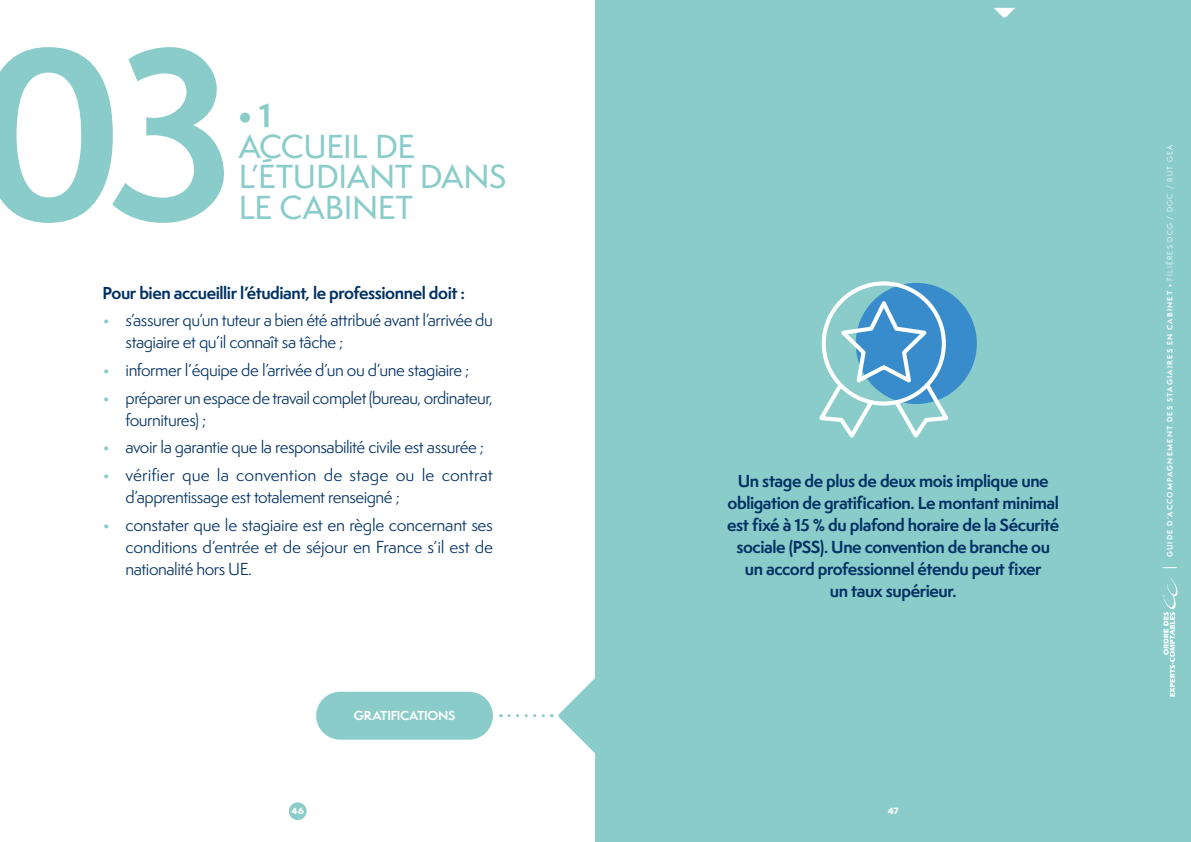
<style>
.page{position:relative;width:1191px;height:842px;background:#fff}
.page>*{position:absolute;margin:0;border:0;box-sizing:border-box;transform-origin:0 0}
.t1{font:700 225.3px "Semplicita Pro";color:#89ccca}
.t2{font:500 30.6px/30.6px "Semplicita Pro";letter-spacing:-.01em;color:#89ccca}
.t3{font:700 30.6px "Semplicita Pro";color:#89ccca}
.t4{font:16px/22px "Semplicita Pro";letter-spacing:-.03em;color:#003063}
.t5{font:700 16px/22px "Semplicita Pro";letter-spacing:-.025em;color:#003063;text-align:center}
.t6{font:16px/22px "Semplicita Pro";letter-spacing:-.01em;color:#003063}
.t7{font:700 12px "Semplicita Pro";letter-spacing:-.025em;color:#fff}
.t8{font:300 9px "Rubik";color:#fff}
.t9{font:700 7px "Semplicita Pro";letter-spacing:.17em;color:#fff}
.s1{color:#89ccca}
.s2{font-weight:400}
</style>
<div class="page">
<div style="left:595px;top:0;width:596px;height:842px;background:#89ccca"></div>
<svg style="left:509px;top:714px;width:43px;height:3px"></svg>
<svg style="left:558px;top:678px;width:37px;height:75px"></svg>
<div style="left:855px;top:283px;width:121px;height:121px;background:#398ccb;border-radius:50%"></div>
<svg style="left:819px;top:298px;width:134px;height:140px"></svg>
<div style="left:316px;top:692px;width:177px;height:48px;background:#89ccca;border-radius:24px"></div>
<div style="left:289px;top:802px;width:17px;height:18px;background:#89ccca;border-radius:50%"></div>
<svg style="left:1163px;top:576px;width:15px;height:121px"></svg>
<svg style="left:1162px;top:567px;width:14px;height:1px"></svg>
<svg style="left:994px;top:8px;width:21px;height:10px"></svg>
<h1 class="t1" style="left:-28px;top:-34px;width:265px">03</h1>
<h2 class="t3" style="left:239px;top:93px;width:34px">• 1</h2>
<h2 class="t2" style="left:239px;top:131px;width:269px">ACCUEIL DE<br>L’ÉTUDIANT DANS<br>LE CABINET</h2>
<p class="t5" style="left:103px;top:281px;width:364px">Pour bien accueillir l’étudiant, le professionnel doit :</p>
<p class="t4" style="left:126px;top:309px;width:369px;text-indent:-23px"><span class="s1">•</span> s’assurer qu’un tuteur a bien été attribué avant l’arrivée du stagiaire et qu’il connaît sa tâche ;</p>
<p class="t4" style="left:103px;top:359px;width:368px"><span class="s1">•</span> informer l’équipe de l’arrivée d’un ou d’une stagiaire ;</p>
<p class="t4" style="left:126px;top:386px;width:369px;text-indent:-23px"><span class="s1">•</span> préparer un espace de travail complet (bureau, ordinateur, fournitures) ;</p>
<p class="t4" style="left:103px;top:436px;width:383px"><span class="s1">•</span> avoir la garantie que la responsabilité civile est assurée ;</p>
<p class="t6" style="left:126px;top:464px;width:369px;text-indent:-23px"><span class="s1">•</span> vérifier que la convention de stage ou le contrat d’apprentissage est totalement renseigné ;</p>
<p class="t4" style="left:126px;top:513px;width:369px;text-align:justify;text-indent:-23px"><span class="s1">•</span> constater que le stagiaire est en règle concernant ses conditions d’entrée et de séjour en France s’il est de nationalité hors UE.</p>
<p class="t8" style="left:292px;top:806px;width:14px">46</p>
<p class="t7" style="left:354px;top:707px;width:103px">GRATIFICATIONS</p>
<p class="t5" style="left:727px;top:469px;width:333px">Un stage de plus de deux mois implique une obligation de gratification. Le montant minimal est fixé à 15 % du plafond horaire de la Sécurité sociale (PSS). Une convention de branche ou un accord professionnel étendu peut fixer<br>un taux supérieur.</p>
<p class="t8" style="left:887px;top:806px;width:13px">47</p>
<p class="t9" style="left:1164px;top:557px;width:414px;rotate:-90deg">GUIDE D’ACCOMPAGNEMENT DES STAGIAIRES EN CABINET • <span class="s2">FILIÈRES DCG / DGC / BUT GEA</span></p>
</div>
